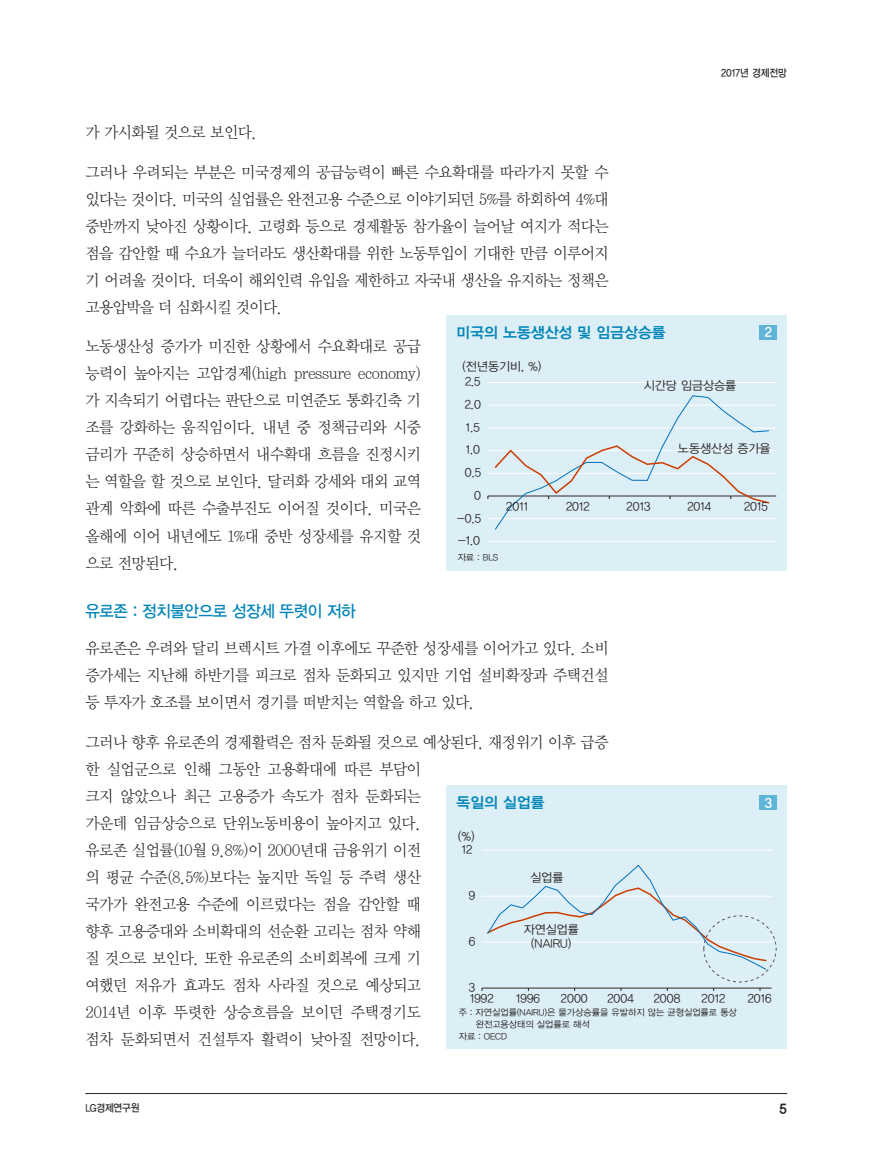
<style>
.page{position:relative;width:872px;height:1157px;background:#fff}
.page>*{position:absolute;margin:0;border:0;box-sizing:border-box;transform-origin:0 0}
._3__원제목{font:16.5px "YDVYGO13";letter-spacing:-.02em;color:#0085b8;scale:.95 1}
._3__본문1{font:15.9px/27px "YDVY Mj O12";letter-spacing:-.03em;color:#231f20;text-align:justify;scale:.95 1}
._8__표_제목{font:15px "YDVYGO14";color:#0085b8}
.t1{font:13.5px "YDVYGO14";color:#fff}
.t2{font:13.5px "YDV Yhead M";color:#231f20}
.t3{font:12px/14.4px "YDVYGO12";letter-spacing:.005em;color:#231f20;text-align:center}
.t4{font:10.5px "YDVYGO13";color:#231f20;scale:.9 1}
._0__주_자료{font:9px/12px "YDVYGO12";color:#231f20}
</style>
<div class="page">
<hr style="left:85px;top:1093px;width:702px;height:1px;background:#231f20">
<div style="left:446px;top:315px;width:341px;height:255px;background:#dceef6"></div>
<hr style="left:488px;top:382px;width:288px;height:1px;background:#fff">
<hr style="left:488px;top:405px;width:288px;height:1px;background:#fff">
<hr style="left:488px;top:427px;width:288px;height:1px;background:#fff">
<hr style="left:488px;top:450px;width:288px;height:1px;background:#fff">
<hr style="left:488px;top:473px;width:288px;height:1px;background:#fff">
<hr style="left:488px;top:518px;width:288px;height:1px;background:#fff">
<hr style="left:488px;top:541px;width:288px;height:1px;background:#fff">
<hr style="left:488px;top:495px;width:288px;height:1px;background:#231f20">
<svg style="left:487px;top:395px;width:283px;height:135px"></svg>
<div style="left:760px;top:325px;width:17px;height:15px;background:#5eb5d8"></div>
<div style="left:446px;top:785px;width:341px;height:264px;background:#dceef6"></div>
<hr style="left:482px;top:849px;width:290px;height:1px;background:#fff">
<hr style="left:482px;top:895px;width:290px;height:1px;background:#fff">
<hr style="left:482px;top:941px;width:290px;height:1px;background:#fff">
<hr style="left:482px;top:987px;width:290px;height:1px;background:#fff">
<hr style="left:482px;top:987px;width:289px;height:1px;background:#231f20">
<svg style="left:486px;top:865px;width:281px;height:105px"></svg>
<div style="left:760px;top:795px;width:17px;height:15px;background:#5eb5d8"></div>
<p class="t4" style="left:721px;top:66px;width:74px">2017년 경제전망</p>
<p class="_3__본문1" style="left:85px;top:118px;width:182px">가 가시화될 것으로 보인다.</p>
<p class="_3__본문1" style="left:85px;top:157px;width:552px">그러나 우려되는 부분은 미국경제의 공급능력이 빠른 수요확대를 따라가지 못할 수 있다는 것이다. 미국의 실업률은 완전고용 수준으로 이야기되던 5%를 하회하여 4%대 중반까지 낮아진 상황이다. 고령화 등으로 경제활동 참가율이 늘어날 여지가 적다는 점을 감안할 때 수요가 늘더라도 생산확대를 위한 노동투입이 기대한 만큼 이루어지 기 어려울 것이다. 더욱이 해외인력 유입을 제한하고 자국내 생산을 유지하는 정책은 고용압박을 더 심화시킬 것이다.</p>
<p class="_3__본문1" style="left:85px;top:332px;width:355px">노동생산성 증가가 미진한 상황에서 수요확대로 공급 능력이 높아지는 고압경제(high pressure economy) 가 지속되기 어렵다는 판단으로 미연준도 통화긴축 기 조를 강화하는 움직임이다. 내년 중 정책금리와 시중 금리가 꾸준히 상승하면서 내수확대 흐름을 진정시키 는 역할을 할 것으로 보인다. 달러화 강세와 대외 교역 관계 악화에 따른 수출부진도 이어질 것이다. 미국은 올해에 이어 내년에도 1%대 중반 성장세를 유지할 것 으로 전망된다.</p>
<p class="_3__원제목" style="left:85px;top:600px;width:286px">유로존 : 정치불안으로 성장세 뚜렷이 저하</p>
<p class="_3__본문1" style="left:85px;top:634px;width:552px">유로존은 우려와 달리 브렉시트 가결 이후에도 꾸준한 성장세를 이어가고 있다. 소비 증가세는 지난해 하반기를 피크로 점차 둔화되고 있지만 기업 설비확장과 주택건설 등 투자가 호조를 보이면서 경기를 떠받치는 역할을 하고 있다.</p>
<p class="_3__본문1" style="left:85px;top:728px;width:552px;text-align:left">그러나 향후 유로존의 경제활력은 점차 둔화될 것으로 예상된다. 재정위기 이후 급증 한 실업군으로 인해 그동안 고용확대에 따른 부담이<br>크지 않았으나 최근 고용증가 속도가 점차 둔화되는<br>가운데 임금상승으로 단위노동비용이 높아지고 있다.<br>유로존 실업률(10월 9.8%)이 2000년대 금융위기 이전<br>의 평균 수준(8.5%)보다는 높지만 독일 등 주력 생산<br>국가가 완전고용 수준에 이르렀다는 점을 감안할 때<br>향후 고용증대와 소비확대의 선순환 고리는 점차 약해<br>질 것으로 보인다. 또한 유로존의 소비회복에 크게 기<br>여했던 저유가 효과도 점차 사라질 것으로 예상되고<br>2014년 이후 뚜렷한 상승흐름을 보이던 주택경기도<br>점차 둔화되면서 건설투자 활력이 낮아질 전망이다.</p>
<p class="_8__표_제목" style="left:456px;top:322px;width:210px">미국의 노동생산성 및 임금상승률</p>
<p class="t1" style="left:765px;top:323px;width:9px">2</p>
<p class="t3" style="left:462px;top:358px;width:80px">(전년동기비, %)</p>
<p class="t3" style="left:465px;top:374px;width:17px">2.5</p>
<p class="t3" style="left:643px;top:377px;width:94px">시간당 임금상승률</p>
<p class="t3" style="left:465px;top:396px;width:18px">2.0</p>
<p class="t3" style="left:466px;top:419px;width:15px">1.5</p>
<p class="t3" style="left:678px;top:440px;width:94px">노동생산성 증가율</p>
<p class="t3" style="left:465px;top:442px;width:16px">1.0</p>
<p class="t3" style="left:464px;top:464px;width:18px">0.5</p>
<p class="t3" style="left:474px;top:487px;width:8px">0</p>
<p class="t3" style="left:506px;top:498px;width:23px">2011</p>
<p class="t3" style="left:566px;top:498px;width:25px">2012</p>
<p class="t3" style="left:626px;top:498px;width:25px">2013</p>
<p class="t3" style="left:687px;top:498px;width:25px">2014</p>
<p class="t3" style="left:744px;top:498px;width:25px">2015</p>
<p class="t3" style="left:457px;top:510px;width:25px">-0.5</p>
<p class="t3" style="left:458px;top:532px;width:23px">-1.0</p>
<p class="_0__주_자료" style="left:458px;top:550px;width:42px">자료 : BLS</p>
<p class="_8__표_제목" style="left:456px;top:792px;width:90px">독일의 실업률</p>
<p class="t1" style="left:764px;top:793px;width:9px">3</p>
<p class="t3" style="left:458px;top:828px;width:18px">(%)</p>
<p class="t3" style="left:462px;top:841px;width:12px">12</p>
<p class="t3" style="left:530px;top:869px;width:35px">실업률</p>
<p class="t3" style="left:469px;top:887px;width:8px">9</p>
<p class="t3" style="left:524px;top:921px;width:57px">자연실업률 (NAIRU)</p>
<p class="t3" style="left:469px;top:933px;width:8px">6</p>
<p class="t3" style="left:469px;top:979px;width:8px">3</p>
<p class="t3" style="left:470px;top:990px;width:25px">1992</p>
<p class="t3" style="left:516px;top:990px;width:25px">1996</p>
<p class="t3" style="left:561px;top:990px;width:29px">2000</p>
<p class="t3" style="left:607px;top:990px;width:28px">2004</p>
<p class="t3" style="left:653px;top:990px;width:28px">2008</p>
<p class="t3" style="left:701px;top:990px;width:25px">2012</p>
<p class="t3" style="left:747px;top:990px;width:25px">2016</p>
<p class="_0__주_자료" style="left:476px;top:1005px;width:263px;text-indent:-17px">주 : 자연실업률(NAIRU)은 물가상승률을 유발하지 않는 균형실업률로 통상 완전고용상태의 실업률로 해석</p>
<p class="_0__주_자료" style="left:459px;top:1029px;width:50px">자료 : OECD</p>
<p class="t4" style="left:85px;top:1101px;width:61px">LG경제연구원</p>
<p class="t2" style="left:779px;top:1102px;width:9px">5</p>
</div>
